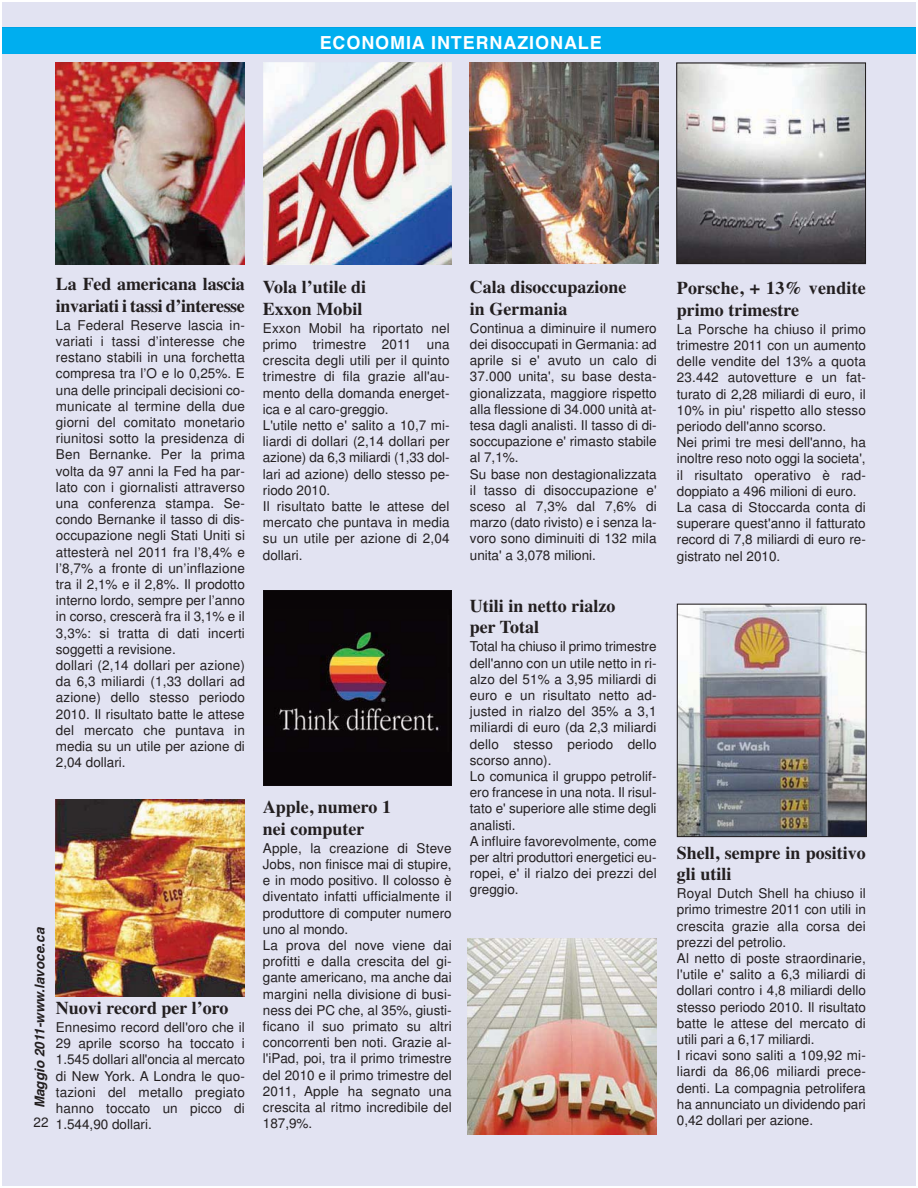
<style>
.page{position:relative;width:918px;height:1188px;background:#fff}
.page>*{position:absolute;margin:0;border:0;box-sizing:border-box;transform-origin:0 0}
.t1{font:700 18px/21.6px "Times";color:#231f20}
.t2{font:700 18px/21.6px "Times";letter-spacing:-.02em;color:#231f20}
.t3{font:700 18px "Helvetica";letter-spacing:.05em;color:#fff}
.t4{font:13.5px/16.2px "Helvetica";letter-spacing:.005em;color:#231f20}
.t5{font:italic 700 13.5px "Helvetica";color:#231f20}
</style>
<div class="page">
<div style="left:2px;top:2px;width:914px;height:1184px;background:#e2e3f2"></div>
<div style="left:2px;top:27px;width:914px;height:27px;background:#00aeef"></div>
<img style="left:56px;top:800px;width:188px;height:196px">
<img style="left:679px;top:606px;width:186px;height:229px">
<div style="left:677px;top:604px;width:190px;height:233px;border:1px solid #231f20"></div>
<img style="left:468px;top:938px;width:188px;height:196px">
<img style="left:264px;top:62px;width:188px;height:202px">
<img style="left:56px;top:62px;width:188px;height:203px">
<img style="left:470px;top:62px;width:188px;height:202px">
<img style="left:677px;top:63px;width:188px;height:200px">
<svg style="left:263px;top:590px;width:189px;height:196px;background:#16100f"></svg>
<hr style="left:2px;top:27px;width:914px;height:1px;background:#00a3e6">
<h1 class="t3" style="left:320px;top:37px;width:284px">ECONOMIA INTERNAZIONALE</h1>
<h1 class="t2" style="left:56px;top:275px;width:191px">La Fed americana lascia invariati i tassi d’interes se</h1>
<p class="t4" style="left:56px;top:318px;width:191px">La Federal Reserve lascia in&shy;variati i tassi d’interesse che restano stabili in una forchetta compresa tra l’O e lo 0,25%. E una delle principali decisioni co&shy;municate al termine della due giorni del comitato monetario riu nitosi sotto la presidenza di<br>Ben Bernanke. Per la prima volta da 97 anni la Fed ha par&shy;lato con i giornalisti attraverso una conferenza stampa. Se - condo Bernanke il tasso di dis&shy;occupazione negli Stati Uniti si attesterà nel 2011 fra l’8,4% e l’8,7% a fronte di un’inflazione tra il 2,1% e il 2,8%. Il prodotto interno lordo, sempre per l’anno in corso, crescerà fra il 3,1% e il<br>3,3%: si tratta di dati incerti soggetti a revisione.<br>dollari (2,14 dollari per azione) da 6,3 miliardi (1,33 dollari ad azione) dello stesso periodo<br>2010. Il risultato batte le attese del mercato che puntava in media su un utile per azione di<br>2,04 dollari.</p>
<p class="t5" style="left:35px;top:1108px;width:182px;rotate:-90deg">Maggio 2011-www.lavoce.ca</p>
<h1 class="t1" style="left:56px;top:999px;width:174px">Nuovi record per l’oro</h1>
<p class="t4" style="left:56px;top:1020px;width:190px">Ennesimo record dell'oro che il</p>
<p class="t4" style="left:56px;top:1037px;width:190px">29 aprile scorso ha toccato i</p>
<p class="t4" style="left:56px;top:1053px;width:191px">1.545 dollari all'oncia al mercato</p>
<p class="t4" style="left:56px;top:1069px;width:191px">di New York. A Londra le quo-</p>
<p class="t4" style="left:56px;top:1085px;width:191px">tazioni del metallo pregiato</p>
<p class="t4" style="left:56px;top:1101px;width:191px">hanno toccato un picco di</p>
<p class="t4" style="left:34px;top:1118px;width:120px">22 1.544,90 dollari.</p>
<h1 class="t1" style="left:263px;top:278px;width:105px">Vola l’utile di<br>Exxon Mobil</h1>
<p class="t4" style="left:263px;top:321px;width:188px">Exxon Mobil ha riportato nel primo trimestre 2011 una crescita degli utili per il quinto trimestre di fila grazie all'au&shy;mento della domanda energet&shy;ica e al caro-greggio.<br>L'utile netto e' salito a 10,7 mi - liardi di dollari (2,14 dollari per azione) da 6,3 miliardi (1,33 dol&shy;lari ad azione) dello stesso pe&shy;riodo 2010.<br>Il risultato batte le attese del mercato che puntava in media su un utile per azione di 2,04 dollari.</p>
<h1 class="t1" style="left:263px;top:798px;width:130px">Apple, numero 1 nei computer</h1>
<p class="t4" style="left:263px;top:841px;width:190px">Apple, la creazione di Steve<br>Jobs, non finisce mai di stupire, e in modo positivo. Il colosso è diventato infatti ufficialmente il produttore di computer numero uno al mondo.<br>La prova del nove viene dai profitti e dalla crescita del gi&shy;gante americano, ma anche dai margini nella divisione di busi&shy;ness dei PC che, al 35%, giusti&shy;ficano il suo primato su altri concorrenti ben noti. Grazie al&shy;l'iPad, poi, tra il primo trimestre del 2010 e il primo trimestre del<br>2011, Apple ha segnato una crescita al ritmo incredibile del<br>187,9%.</p>
<h1 class="t1" style="left:470px;top:278px;width:158px">Cala disoccupazione in Germania</h1>
<p class="t4" style="left:470px;top:321px;width:188px">Continua a diminuire il numero dei disoccupati in Germania: ad aprile si e' avuto un calo di<br>37.000 unita', su base desta&shy;gionalizzata, maggiore rispetto alla flessione di 34.000 unità at&shy;tesa dagli analisti. Il tasso di di - soccupazione e' rimasto stabile al 7,1%.<br>Su base non destagionalizzata il tasso di disoccupazione e' sceso al 7,3% dal 7,6% di marzo (dato rivisto) e i senza la&shy;voro sono diminuiti di 132 mila unita' a 3,078 milioni.</p>
<h1 class="t1" style="left:470px;top:597px;width:147px">Utili in netto rialzo per Total</h1>
<p class="t4" style="left:470px;top:640px;width:188px">Total ha chiuso il primo trimestre dell'anno con un utile netto in ri&shy;alzo del 51% a 3,95 miliardi di euro e un risultato netto ad&shy;justed in rialzo del 35% a 3,1 miliardi di euro (da 2,3 mi liardi dello stesso periodo dello scorso anno).<br>Lo comunica il gruppo petrolif&shy;ero francese in una nota. Il risul&shy;tato e' superiore alle stime degli analisti.<br>A influire favorevolmente, come per altri produttori energetici eu&shy;ropei, e' il rialzo dei prezzi del greggio.</p>
<h1 class="t1" style="left:677px;top:279px;width:191px">Porsche, + 13% vendite primo trimestre</h1>
<p class="t4" style="left:677px;top:322px;width:191px">La Porsche ha chiuso il primo trimestre 2011 con un aumento delle vendite del 13% a quota<br>23.442 autovetture e un fat&shy;turato di 2,28 miliardi di euro, il<br>10% in piu' rispetto allo stesso periodo dell'anno scorso.<br>Nei primi tre mesi dell'anno, ha inoltre reso noto oggi la societa', il risultato operativo è rad - doppia to a 496 milioni di euro.<br>La casa di Stoccarda conta di superare quest'anno il fatturato record di 7,8 miliardi di euro re - gistrato nel 2010.</p>
<h1 class="t1" style="left:677px;top:844px;width:191px">Shell, sempre in positivo gli utili</h1>
<p class="t4" style="left:677px;top:887px;width:191px">Royal Dutch Shell ha chiuso il primo trimestre 2011 con utili in crescita grazie alla corsa dei prezzi del petrolio.<br>Al netto di poste straordinarie, l'utile e' salito a 6,3 miliardi di dollari contro i 4,8 miliardi dello stesso periodo 2010. Il risultato batte le attese del mercato di utili pari a 6,17 miliardi.<br>I ricavi sono saliti a 109,92 mi - liardi da 86,06 miliardi prece&shy;denti. La compagnia petrolifera ha annunciato un dividendo pari<br>0,42 dollari per azione.</p>
</div>
